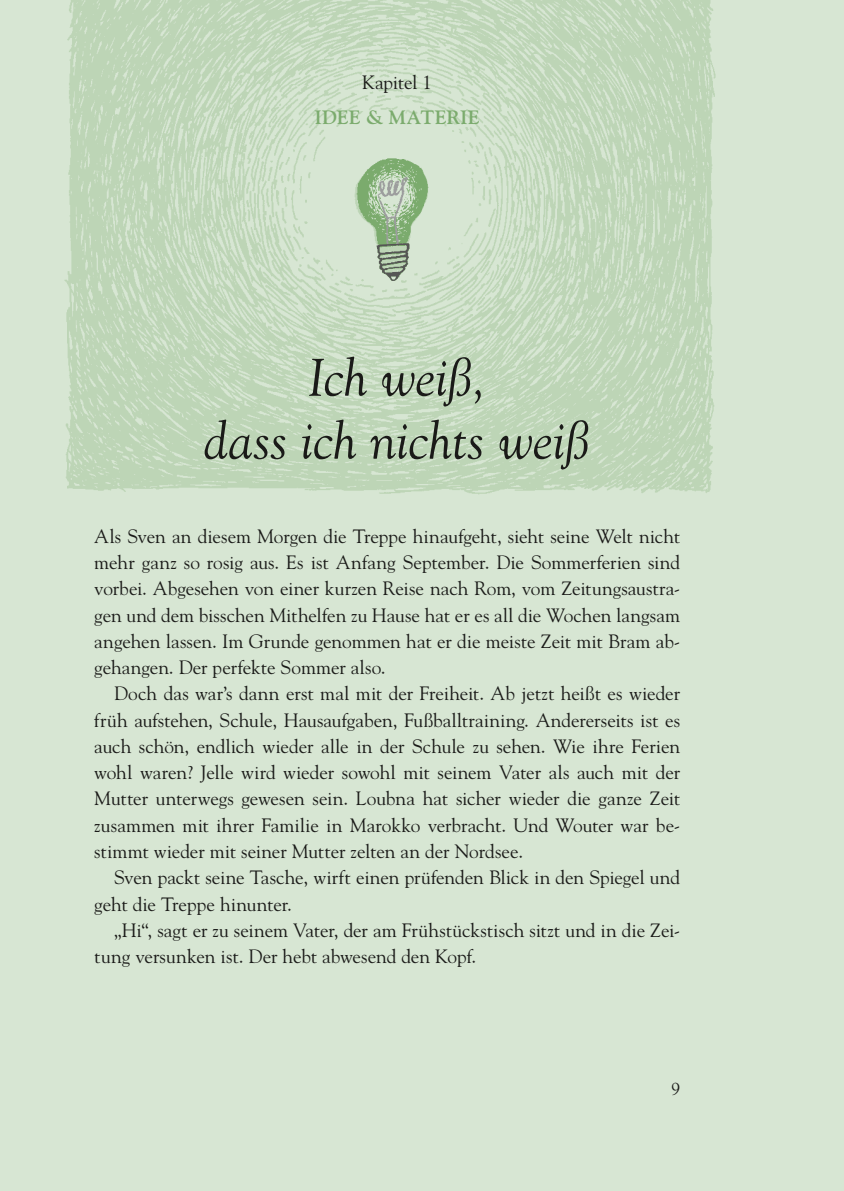
<style>
.page{position:relative;width:844px;height:1191px;background:#fff}
.page>*{position:absolute;margin:0;border:0;box-sizing:border-box;transform-origin:0 0}
.t1{font:italic 52.5px/63px "Goudy Std";letter-spacing:-.005em;color:#1a1a18;text-align:center}
.t2{font:19.25px/26.2px "Goudy Std";letter-spacing:-.005em;color:#1a1a18;text-align:justify}
.t3{font:700 19.25px "Goudy Std";color:#7bab6d}
.t4{font:17.5px "Goudy Std";color:#1a1a18}
</style>
<div class="page">
<div style="left:0;top:0;width:843px;height:1191px;background:#d7e6d3"></div>
<img style="left:64px;top:0;width:652px;height:495px">
<img style="left:337px;top:152px;width:126px;height:88px">
<img style="left:338px;top:155px;width:124px;height:85px">
<img style="left:337px;top:240px;width:126px;height:45px">
<p class="t2" style="left:362px;top:69px;width:72px">Kapitel 1</p>
<p class="t3" style="left:314px;top:106px;width:167px">IDEE &amp; MATERIE</p>
<h1 class="t1" style="left:204px;top:346px;width:387px">Ich weiß,<br>dass ich nichts weiß</h1>
<p class="t2" style="left:94px;top:523px;width:587px">Als Sven an diesem Morgen die Treppe hinaufgeht, sieht seine Welt nicht mehr ganz so rosig aus. Es ist Anfang September. Die Sommerferien sind vorbei. Abgesehen von einer kurzen Reise nach Rom, vom Zeitungsaustra&shy;gen und dem bisschen Mithelfen zu Hause hat er es all die Wochen langsam angehen lassen. Im Grunde genommen hat er die meiste Zeit mit Bram ab&shy;gehangen. Der perfekte Sommer also.</p>
<p class="t2" style="left:94px;top:680px;width:587px;text-indent:20px">Doch das war’s dann erst mal mit der Freiheit. Ab jetzt heißt es wieder früh aufstehen, Schule, Hausaufgaben, Fußballtraining. Andererseits ist es auch schön, endlich wieder alle in der Schule zu sehen. Wie ihre Ferien wohl waren? Jelle wird wieder sowohl mit seinem Vater als auch mit der Mutter unterwegs gewesen sein. Loubna hat sicher wieder die ganze Zeit zusammen mit ihrer Familie in Marokko verbracht. Und Wouter war be&shy;stimmt wieder mit seiner Mutter zelten an der Nordsee.</p>
<p class="t2" style="left:94px;top:864px;width:587px;text-indent:20px">Sven packt seine Tasche, wirft einen prüfenden Blick in den Spiegel und geht die Treppe hinunter.</p>
<p class="t2" style="left:94px;top:916px;width:587px;text-indent:20px">„Hi“, sagt er zu seinem Vater, der am Frühstückstisch sitzt und in die Zei&shy;tung versunken ist. Der hebt abwesend den Kopf.</p>
<p class="t4" style="left:671px;top:1078px;width:10px">9</p>
</div>
